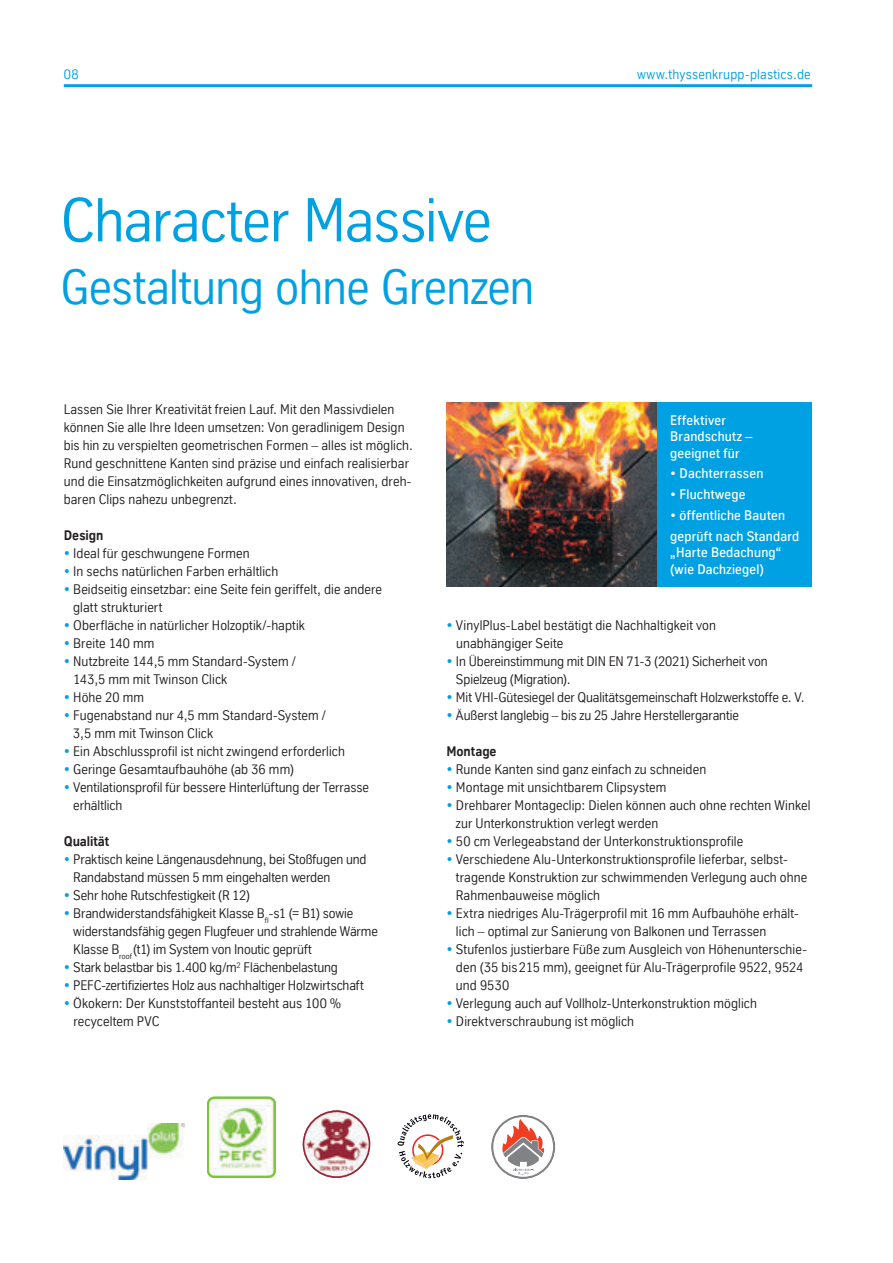
<style>
.page{position:relative;width:893px;height:1263px;background:#fff}
.page>*{position:absolute;margin:0;border:0;box-sizing:border-box;transform-origin:0 0}
.t1{font:60px "TK Type";letter-spacing:-.015em;color:#00a1e3}
.t2{font:48px "TK Type";letter-spacing:-.01em;color:#00a1e3}
.t3{font:13.5px/18px "TK Type";letter-spacing:.005em;color:#231f20}
.t4{font:500 13.5px/16.5px "TK Type";letter-spacing:.02em;color:#fff}
.t5{font:13.5px "TK Type";letter-spacing:.02em;color:#00a1e3}
.t6{font:700 13.5px "TK Type";letter-spacing:-.005em;color:#231f20}
.s1{font-weight:700;color:#00a1e3}
</style>
<div class="page">
<img style="left:446px;top:402px;width:211px;height:184px">
<div style="left:657px;top:402px;width:155px;height:184px;background:#00a1e3"></div>
<svg style="left:398px;top:1114px;width:66px;height:64px"></svg>
<svg style="left:491px;top:1115px;width:64px;height:64px"></svg>
<img style="left:207px;top:1097px;width:69px;height:78px">
<div style="left:207px;top:1097px;width:69px;height:81px;border:2px solid #7fc241;border-radius:6px"></div>
<img style="left:303px;top:1110px;width:67px;height:68px;border-radius:34px">
<div style="left:303px;top:1110px;width:67px;height:68px;border:2px solid #962739;border-radius:50%"></div>
<img style="left:64px;top:1123px;width:121px;height:56px">
<svg style="left:180px;top:1123px;width:5px;height:4px"></svg>
<hr style="left:64px;top:84px;width:748px;height:3px;background:#00a1e3">
<p class="t5" style="left:64px;top:69px;width:16px">08</p>
<p class="t5" style="left:637px;top:69px;width:175px">www.thyssenkrupp-plastics.de</p>
<h1 class="t1" style="left:61px;top:197px;width:433px">Character Massive</h1>
<h2 class="t2" style="left:61px;top:269px;width:475px">Gestaltung ohne Grenzen</h2>
<p class="t3" style="left:64px;top:401px;width:351px">Lassen Sie Ihrer Kreativität freien Lauf. Mit den Massivdielen können Sie alle Ihre Ideen umsetzen: Von geradlinigem Design bis hin zu verspielten geometrischen Formen – alles ist möglich.<br>Rund geschnittene Kanten sind präzise und einfach realisierbar und die Einsatzmöglichkeiten aufgrund eines innovativen, dreh&shy;baren Clips nahezu unbegrenzt.</p>
<p class="t6" style="left:64px;top:528px;width:41px">Design</p>
<p class="t3" style="left:64px;top:544px;width:188px"><span class="s1">•</span> Ideal für geschwungene Formen</p>
<p class="t3" style="left:64px;top:562px;width:216px"><span class="s1">•</span> In sechs natürlichen Farben erhältlich</p>
<p class="t3" style="left:73px;top:581px;width:310px;text-indent:-9px"><span class="s1">•</span> Beidseitig einsetzbar: eine Seite fein geriffelt, die andere glatt strukturiert</p>
<p class="t3" style="left:64px;top:616px;width:243px"><span class="s1">•</span> Oberfläche in natürlicher Holzoptik/-haptik</p>
<p class="t3" style="left:64px;top:634px;width:92px"><span class="s1">•</span> Breite 140 mm</p>
<p class="t3" style="left:73px;top:652px;width:224px;text-indent:-9px"><span class="s1">•</span> Nutzbreite 144,5 mm Standard-System /<br>143,5 mm mit Twinson Click</p>
<p class="t3" style="left:64px;top:689px;width:82px"><span class="s1">•</span> Höhe 20 mm</p>
<p class="t3" style="left:73px;top:707px;width:254px;text-indent:-9px"><span class="s1">•</span> Fugenabstand nur 4,5 mm Standard-System /<br>3,5 mm mit Twinson Click</p>
<p class="t3" style="left:64px;top:743px;width:283px"><span class="s1">•</span> Ein Abschlussprofil ist nicht zwingend erforderlich</p>
<p class="t3" style="left:64px;top:760px;width:232px"><span class="s1">•</span> Geringe Gesamtaufbauhöhe (ab 36 mm)</p>
<p class="t3" style="left:73px;top:778px;width:297px;text-indent:-9px"><span class="s1">•</span> Ventilationsprofil für bessere Hinterlüftung der Terrasse erhältlich</p>
<p class="t6" style="left:64px;top:834px;width:47px">Qualität</p>
<p class="t3" style="left:73px;top:850px;width:295px;text-indent:-9px"><span class="s1">•</span> Praktisch keine Längenausdehnung, bei Stoßfugen und<br>Randabstand müssen 5 mm eingehalten werden</p>
<p class="t3" style="left:64px;top:886px;width:188px"><span class="s1">•</span> Sehr hohe Rutschfestigkeit (R 12)</p>
<p class="t3" style="left:73px;top:905px;width:306px;text-indent:-9px"><span class="s1">•</span> Brandwiderstandsfähigkeit Klasse B<sub>fl</sub>-s1 (= B1) sowie widerstandsfähig gegen Flugfeuer und strahlende Wärme<br>Klasse B<sub>roof</sub> (t1) im System von Inoutic geprüft</p>
<p class="t3" style="left:64px;top:958px;width:276px"><span class="s1">•</span> Stark belastbar bis 1.400 kg/m<sup>2</sup> Flächenbelastung</p>
<p class="t3" style="left:64px;top:977px;width:301px"><span class="s1">•</span> PEFC-zertifiziertes Holz aus nachhaltiger Holzwirtschaft</p>
<p class="t3" style="left:73px;top:994px;width:269px;text-indent:-10px"><span class="s1">•</span> Ökokern: Der Kunststoffanteil besteht aus 100 % recyceltem PVC</p>
<p class="t4" style="left:670px;top:413px;width:83px">Effektiver<br>Brandschutz – geeignet für</p>
<p class="t4" style="left:670px;top:467px;width:95px">• Dachterrassen</p>
<p class="t4" style="left:670px;top:487px;width:77px">• Fluchtwege</p>
<p class="t4" style="left:670px;top:506px;width:131px;line-height:20.7px">• öffentliche Bauten geprüft nach Standard</p>
<p class="t4" style="left:670px;top:545px;width:113px">„Harte Bedachung“ (wie Dachziegel)</p>
<p class="t3" style="left:456px;top:617px;width:261px;text-indent:-10px"><span class="s1">•</span> VinylPlus-Label bestätigt die Nachhaltigkeit von unabhängiger Seite</p>
<p class="t3" style="left:456px;top:652px;width:313px;text-indent:-9px"><span class="s1">•</span> In Übereinstimmung mit DIN EN 71-3 (2021) Sicherheit von<br>Spielzeug (Migration).</p>
<p class="t3" style="left:446px;top:688px;width:360px"><span class="s1">•</span> Mit VHI-Gütesiegel der Qualitätsgemeinschaft Holzwerkstoffe e. V.</p>
<p class="t3" style="left:446px;top:706px;width:294px"><span class="s1">•</span> Äußerst langlebig – bis zu 25 Jahre Herstellergarantie</p>
<p class="t6" style="left:446px;top:744px;width:51px">Montage</p>
<p class="t3" style="left:446px;top:760px;width:261px"><span class="s1">•</span> Runde Kanten sind ganz einfach zu schneiden</p>
<p class="t3" style="left:446px;top:779px;width:221px"><span class="s1">•</span> Montage mit unsichtbarem Clipsystem</p>
<p class="t3" style="left:456px;top:797px;width:356px;text-indent:-9px"><span class="s1">•</span> Drehbarer Montageclip: Dielen können auch ohne rechten Winkel zur Unterkonstruktion verlegt werden</p>
<p class="t3" style="left:446px;top:833px;width:298px"><span class="s1">•</span> 50 cm Verlegeabstand der Unterkonstruktionsprofile</p>
<p class="t3" style="left:456px;top:851px;width:353px;text-indent:-9px"><span class="s1">•</span> Verschiedene Alu-Unterkonstruktionsprofile lieferbar, selbst&shy;tragende Konstruktion zur schwimmenden Verlegung auch ohne<br>Rahmenbauweise möglich</p>
<p class="t3" style="left:456px;top:904px;width:344px;text-indent:-9px"><span class="s1">•</span> Extra niedriges Alu-Trägerprofil mit 16 mm Aufbauhöhe erhält&shy;lich – optimal zur Sanierung von Balkonen und Terrassen</p>
<p class="t3" style="left:456px;top:940px;width:353px;text-indent:-9px"><span class="s1">•</span> Stufenlos justierbare Füße zum Ausgleich von Höhenunterschie&shy;den (35 bis 215 mm), geeignet für Alu-Trägerprofile 9522, 9524 und 9530</p>
<p class="t3" style="left:446px;top:995px;width:312px"><span class="s1">•</span> Verlegung auch auf Vollholz-Unterkonstruktion möglich</p>
<p class="t3" style="left:446px;top:1013px;width:189px"><span class="s1">•</span> Direktverschraubung ist möglich</p>
</div>
